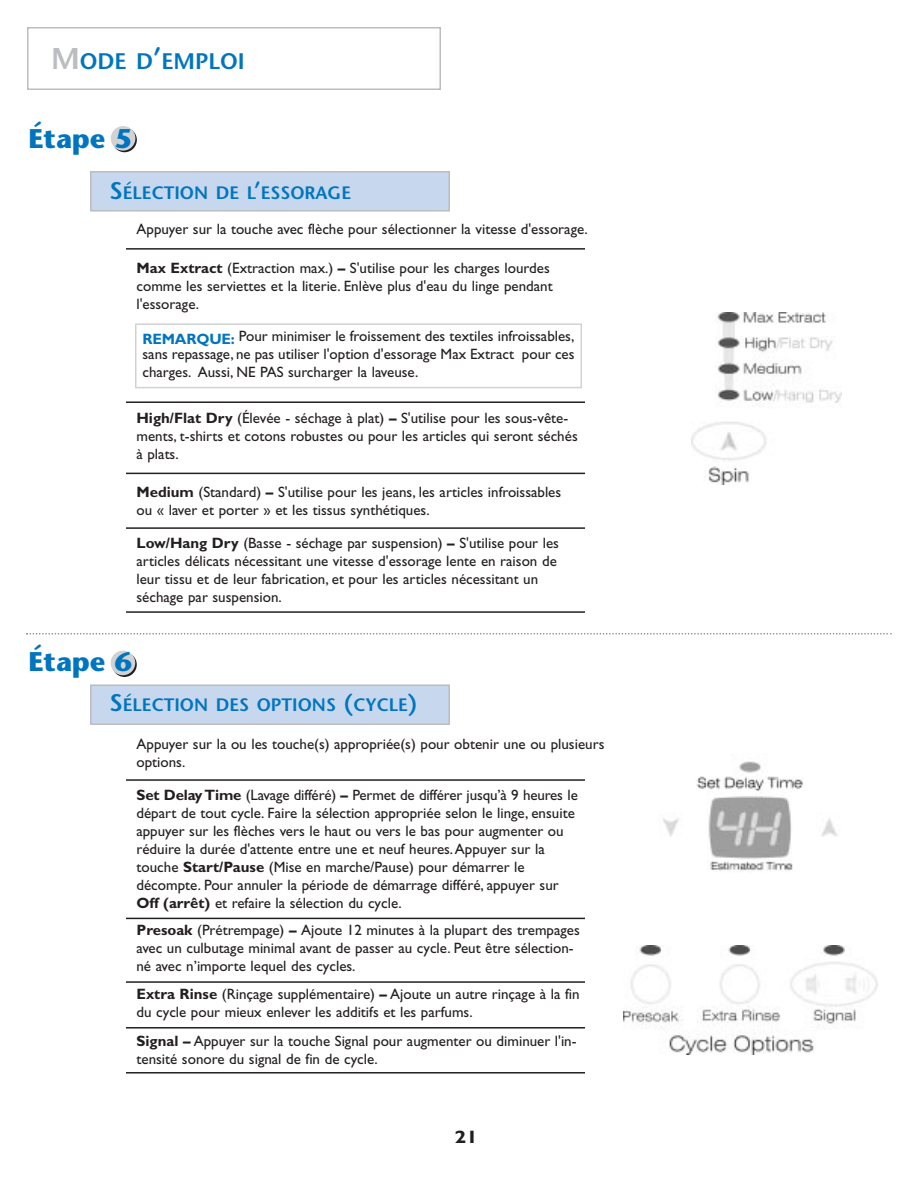
<style>
.page{position:relative;width:918px;height:1188px;background:#fff}
.page>*{position:absolute;margin:0;border:0;box-sizing:border-box;transform-origin:0 0}
.t1{font:700 27px "Stone Sans";color:#0075bf}
.t2{font:600 22.5px "Stone Sans";color:#0075bf}
.t3{font:600 18px "Stone Sans";color:#0075bf}
.t4{font:700 18px "Gill Sans";color:#231f20;scale:1.2 1}
.t5{font:15px/18px "Gill Sans";color:#231f20}
.s1{font-size:30px;color:#bcbdc0}
.s2{font-size:30px}
.s3{font-size:24px}
.s4{font-weight:700}
.s5{font-weight:700;color:#0075bf}
</style>
<div class="page">
<div style="left:91px;top:685px;width:358px;height:39px;background:#c6d7ee"></div>
<div style="left:90px;top:684px;width:360px;height:41px;border:2px solid #bcbdc0"></div>
<div style="left:91px;top:172px;width:358px;height:39px;background:#c6d7ee"></div>
<div style="left:90px;top:171px;width:360px;height:41px;border:2px solid #bcbdc0"></div>
<img style="left:624px;top:945px;width:253px;height:110px">
<img style="left:663px;top:761px;width:175px;height:110px">
<svg style="left:112px;top:652px;width:25px;height:25px"></svg>
<div style="left:111px;top:651px;width:24px;height:24px;background:#d1d2d4;border-radius:50%"></div>
<div style="left:27px;top:27px;width:414px;height:63px;border:2px solid #bcbdc0"></div>
<svg style="left:112px;top:128px;width:25px;height:24px"></svg>
<div style="left:111px;top:126px;width:24px;height:25px;background:#d1d2d4;border-radius:50%"></div>
<img style="left:692px;top:313px;width:150px;height:172px">
<svg style="left:26px;top:633px;width:866px;height:2px"></svg>
<hr style="left:126px;top:248px;width:459px;height:2px;background:#231f20">
<hr style="left:126px;top:401px;width:459px;height:2px;background:#231f20">
<hr style="left:126px;top:473px;width:459px;height:1px;background:#231f20">
<hr style="left:126px;top:527px;width:459px;height:2px;background:#231f20">
<hr style="left:126px;top:611px;width:459px;height:2px;background:#231f20">
<div style="left:135px;top:323px;width:447px;height:65px;border:2px solid #d1d2d4"></div>
<hr style="left:126px;top:779px;width:459px;height:2px;background:#231f20">
<hr style="left:126px;top:918px;width:459px;height:1px;background:#231f20">
<hr style="left:126px;top:981px;width:459px;height:2px;background:#231f20">
<hr style="left:126px;top:1027px;width:459px;height:2px;background:#231f20">
<hr style="left:126px;top:1072px;width:459px;height:2px;background:#231f20">
<h2 class="t2" style="left:51px;top:52px;width:195px"><span class="s1">M</span>ODE D<span class="s2">’</span>EMPLOI</h2>
<h1 class="t1" style="left:28px;top:128px;width:105px">Étape 5</h1>
<p class="t3" style="left:110px;top:186px;width:243px"><span class="s3">S</span>ÉLECTION DE L<span class="s3">’</span>ESSORAGE</p>
<p class="t5" style="left:136px;top:222px;width:453px">Appuyer sur la touche avec flèche pour sélectionner la vitesse d'essorage.</p>
<p class="t5" style="left:136px;top:261px;width:418px"><span class="s4">Max Extract</span> (Extraction max.) <span class="s4">–</span> S'utilise pour les charges lourdes comme les serviettes et la literie. Enlève plus d'eau du linge pendant l'essorage.</p>
<p class="t5" style="left:142px;top:329px;width:434px;text-align:justify"><span class="s5">REMARQUE:</span> Pour minimiser le froissement des textiles infroissables, sans repassage, ne pas utiliser l'option d'essorage Max Extract pour ces charges. Aussi, NE PAS surcharger la laveuse.</p>
<p class="t5" style="left:136px;top:411px;width:443px"><span class="s4">High/Flat Dry</span> (Élevée - séchage à plat) <span class="s4">–</span> S'utilise pour les sous-vête&shy;ments, t-shirts et cotons robustes ou pour les articles qui seront séchés à plats.</p>
<p class="t5" style="left:136px;top:484px;width:426px"><span class="s4">Medium</span> (Standard) <span class="s4">–</span> S'utilise pour les jeans, les articles infroissables ou « laver et porter » et les tissus synthétiques.</p>
<p class="t5" style="left:136px;top:535px;width:424px"><span class="s4">Low/Hang Dry</span> (Basse - séchage par suspension) <span class="s4">–</span> S'utilise pour les articles délicats nécessitant une vitesse d'essorage lente en raison de leur tissu et de leur fabrication, et pour les articles nécessitant un séchage par suspension.</p>
<h1 class="t1" style="left:28px;top:651px;width:105px">Étape 6</h1>
<p class="t3" style="left:110px;top:698px;width:310px"><span class="s3">S</span>ÉLECTION DES OPTIONS <span class="s3">(</span>CYCLE<span class="s3">)</span></p>
<p class="t5" style="left:136px;top:736px;width:469px">Appuyer sur la ou les touche(s) appropriée(s) pour obtenir une ou plusieurs options.</p>
<p class="t5" style="left:136px;top:788px;width:443px"><span class="s4">Set Delay Time</span> (Lavage différé) <span class="s4">–</span> Permet de différer jusqu’à 9 heures le départ de tout cycle. Faire la sélection appropriée selon le linge, ensuite appuyer sur les flèches vers le haut ou vers le bas pour augmenter ou réduire la durée d'attente entre une et neuf heures.Appuyer sur la touche <span class="s4">Start/Pause</span> (Mise en marche/Pause) pour démarrer le décompte. Pour annuler la période de démarrage différé, appuyer sur <span class="s4">Off (arrêt)</span> et refaire la sélection du cycle.</p>
<p class="t5" style="left:136px;top:923px;width:445px"><span class="s4">Presoak</span> (Prétrempage) <span class="s4">–</span> Ajoute 12 minutes à la plupart des trempages avec un culbutage minimal avant de passer au cycle. Peut être sélection&shy;né avec n’importe lequel des cycles.</p>
<p class="t5" style="left:136px;top:987px;width:445px"><span class="s4">Extra Rinse</span> (Rinçage supplémentaire) <span class="s4">–</span> Ajoute un autre rinçage à la fin du cycle pour mieux enlever les additifs et les parfums.</p>
<p class="t5" style="left:136px;top:1034px;width:442px"><span class="s4">Signal –</span> Appuyer sur la touche Signal pour augmenter ou diminuer l'in&shy;tensité sonore du signal de fin de cycle.</p>
<p class="t4" style="left:454px;top:1131px;width:21px">21</p>
</div>
